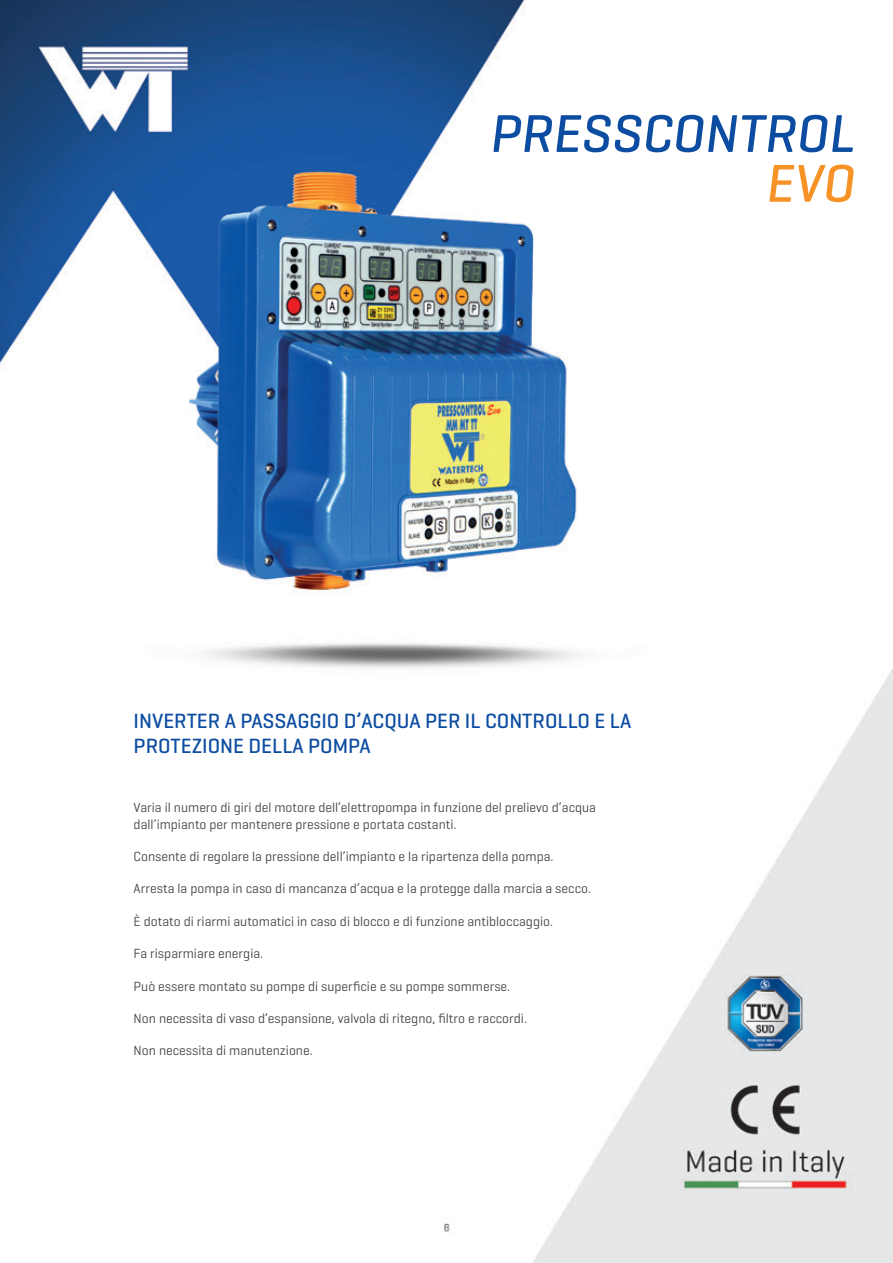
<style>
.page{position:relative;width:893px;height:1263px;background:#fff}
.page>*{position:absolute;margin:0;border:0;box-sizing:border-box;transform-origin:0 0}
.t1{font:italic 500 54px "Geogrotesque";color:#0d4da1}
.t2{font:italic 500 54px "Geogrotesque";color:#f69226}
.t3{font:500 21px/25.2px "Geogrotesque";color:#0d4da1}
.t4{font:13.5px/16.2px "Geogrotesque";color:#464748}
</style>
<div class="page">
<img style="left:0;top:0;width:893px;height:1263px">
<h1 class="t1" style="left:489px;top:100px;width:366px">PRESSCONTROL</h1>
<h1 class="t2" style="left:765px;top:150px;width:90px">EVO</h1>
<h2 class="t3" style="left:134px;top:708px;width:499px">INVERTER A PASSAGGIO D’ACQUA PER IL CONTROLLO E LA<br>PROTEZIONE DELLA POMPA</h2>
<p class="t4" style="left:134px;top:799px;width:464px">Varia il numero di giri del motore dell’elettropompa in funzione del prelievo d’acqua dall’impianto per mantenere pressione e portata costanti.</p>
<p class="t4" style="left:134px;top:848px;width:421px">Consente di regolare la pressione dell’impianto e la ripartenza della pompa.</p>
<p class="t4" style="left:134px;top:880px;width:459px">Arresta la pompa in caso di mancanza d’acqua e la protegge dalla marcia a secco.</p>
<p class="t4" style="left:134px;top:913px;width:421px">È dotato di riarmi automatici in caso di blocco e di funzione antibloccaggio.</p>
<p class="t4" style="left:134px;top:945px;width:131px">Fa risparmiare energia.</p>
<p class="t4" style="left:134px;top:977px;width:378px">Può essere montato su pompe di superficie e su pompe sommerse.</p>
<p class="t4" style="left:134px;top:1010px;width:395px">Non necessita di vaso d’espansione, valvola di ritegno, filtro e raccordi.</p>
<p class="t4" style="left:134px;top:1042px;width:181px">Non necessita di manutenzione.</p>
</div>
